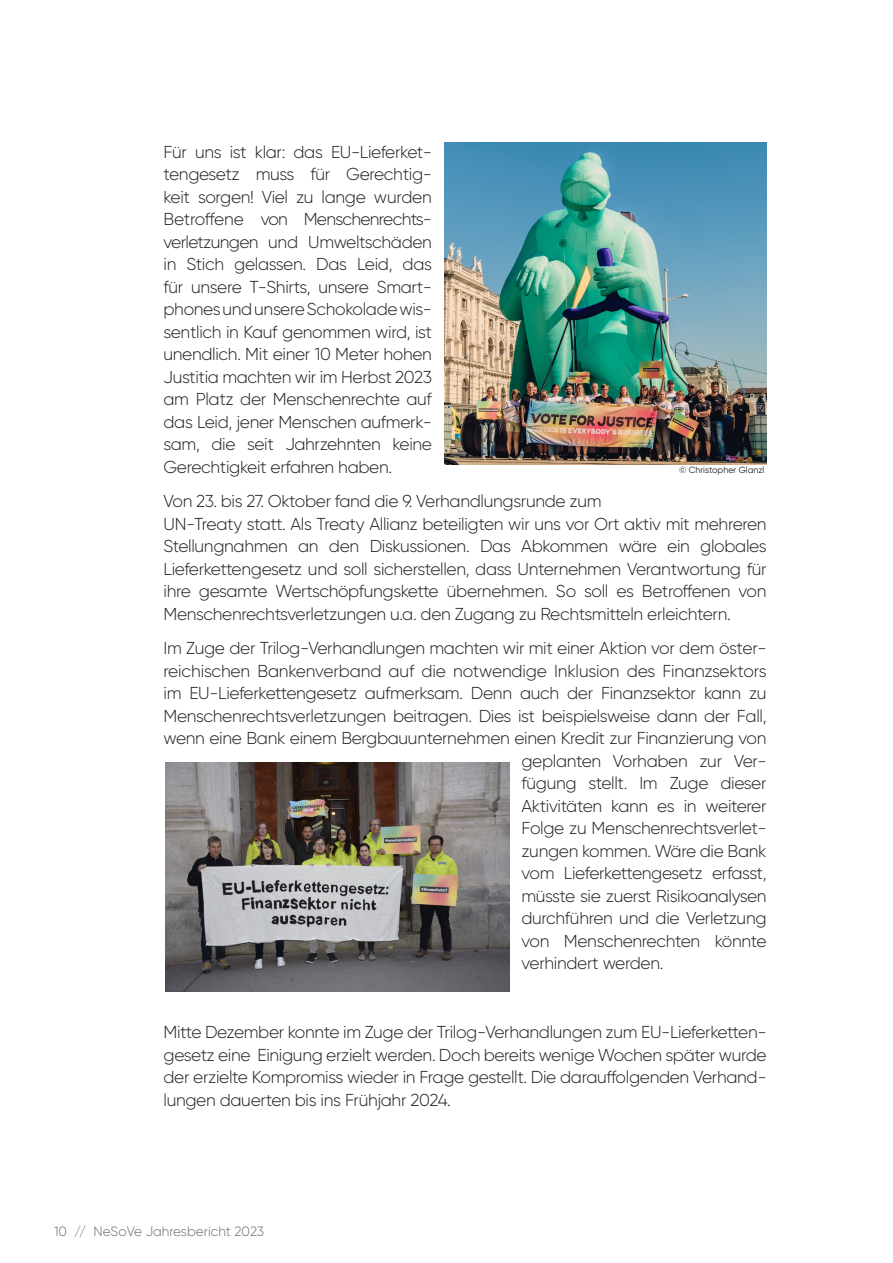
<style>
.page{position:relative;width:893px;height:1263px;background:#fff}
.page>*{position:absolute;margin:0;border:0;box-sizing:border-box;transform-origin:0 0}
.t1{font:300 17.25px/22.5px "Gilroy";letter-spacing:-.02em;color:#231f20;text-align:justify}
.t2{font:300 13.5px "Gilroy";color:#6c6d70}
.t3{font:9px "Gilroy";color:#231f20}
</style>
<div class="page">
<img style="left:444px;top:142px;width:323px;height:322px">
<img style="left:165px;top:762px;width:344px;height:230px">
<p class="t1" style="left:164px;top:140px;width:270px">Für uns ist klar: das EU-Lieferket&shy;tengesetz muss für Gerechtig&shy;keit sorgen! Viel zu lange wurden Betroffene von Menschenrechts&shy;verletzungen und Umweltschäden in Stich gelassen. Das Leid, das für unsere T-Shirts, unsere Smart&shy;phones und unsere Schokolade wis&shy;sentlich in Kauf genommen wird, ist unendlich. Mit einer 10 Meter hohen Justitia machten wir im Herbst 2023 am Platz der Menschenrechte auf das Leid, jener Menschen aufmerk&shy;sam, die seit Jahrzehnten keine Gerechtigkeit erfahren haben.</p>
<p class="t1" style="left:164px;top:490px;width:605px;text-align:left">Von 23. bis 27. Oktober fand die 9. Verhandlungsrunde zum<br>UN-Treaty statt. Als Treaty Allianz beteiligten wir uns vor Ort aktiv mit mehreren Stellungnahmen an den Diskussionen. Das Abkommen wäre ein globales Lieferkettengesetz und soll sicherstellen, dass Unternehmen Verantwortung für ihre gesamte Wertschöpfungskette übernehmen. So soll es Betroffenen von Menschenrechtsverletzungen u.a. den Zugang zu Rechtsmitteln erleichtern.</p>
<p class="t1" style="left:164px;top:637px;width:605px">Im Zuge der Trilog-Verhandlungen machten wir mit einer Aktion vor dem öster-</p>
<p class="t1" style="left:164px;top:659px;width:605px">reichischen Bankenverband auf die notwendige Inklusion des Finanzsektors</p>
<p class="t1" style="left:164px;top:682px;width:605px">im EU-Lieferkettengesetz aufmerksam. Denn auch der Finanzsektor kann zu</p>
<p class="t1" style="left:164px;top:704px;width:604px">Menschenrechtsverletzungen beitragen. Dies ist beispielsweise dann der Fall,</p>
<p class="t1" style="left:164px;top:727px;width:604px">wenn eine Bank einem Bergbauunternehmen einen Kredit zur Finanzierung von</p>
<p class="t1" style="left:521px;top:749px;width:247px">geplanten Vorhaben zur Ver-</p>
<p class="t1" style="left:521px;top:772px;width:247px">fügung stellt. Im Zuge dieser</p>
<p class="t1" style="left:521px;top:794px;width:247px">Aktivitäten kann es in weiterer</p>
<p class="t1" style="left:521px;top:817px;width:247px">Folge zu Menschenrechtsverlet-</p>
<p class="t1" style="left:521px;top:839px;width:247px">zungen kommen. Wäre die Bank</p>
<p class="t1" style="left:521px;top:862px;width:247px">vom Lieferkettengesetz erfasst,</p>
<p class="t1" style="left:521px;top:884px;width:247px">müsste sie zuerst Risikoanalysen</p>
<p class="t1" style="left:521px;top:907px;width:247px">durchführen und die Verletzung</p>
<p class="t1" style="left:521px;top:929px;width:247px">von Menschenrechten könnte</p>
<p class="t1" style="left:521px;top:952px;width:143px">verhindert werden.</p>
<p class="t3" style="left:679px;top:464px;width:87px">© Christopher Glanzl</p>
<p class="t1" style="left:164px;top:1021px;width:605px">Mitte Dezember konnte im Zuge der Trilog-Verhandlungen zum EU-Lieferketten&shy;gesetz eine Einigung erzielt werden. Doch bereits wenige Wochen später wurde der erzielte Kompromiss wieder in Frage gestellt. Die darauffolgenden Verhand&shy;lungen dauerten bis ins Frühjahr 2024.</p>
<p class="t2" style="left:54px;top:1223px;width:212px">10 // NeSoVe Jahresbericht 2023</p>
</div>
